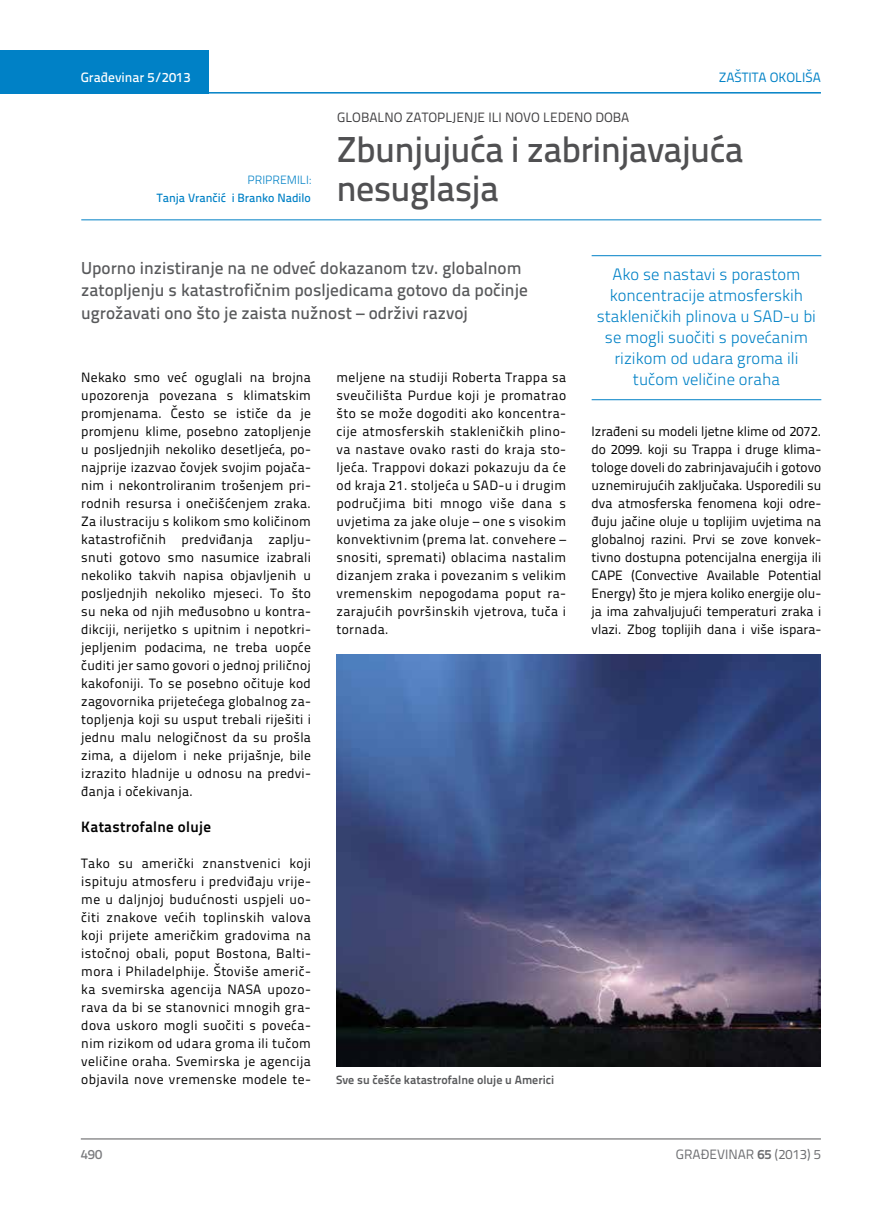
<style>
.page{position:relative;width:872px;height:1212px;background:#fff}
.page>*{position:absolute;margin:0;border:0;box-sizing:border-box;transform-origin:0 0}
.t1{font:500 36px/39px "Titillium Text 22 L";letter-spacing:-.02em;color:#505052}
.t2{font:500 17.25px/22.5px "Titillium Text 22 L";color:#58595b}
.t3{font:300 16.5px/21px "Titillium Text 22 L";color:#0081c6;text-align:center}
.t4{font:700 15px "Titillium Text 22 L";letter-spacing:.02em;color:#000}
.t5{font:13.5px/18px "Titillium Text 22 L";letter-spacing:.025em;color:#000;text-align:justify}
.t6{font:13.5px "Titillium Text 22 L";color:#414042}
.t7{font:13.5px "Titillium Text 22 L";color:#6d6e71}
.t8{font:500 13.5px "Titillium Text 22 L";color:#fff}
.t9{font:13.5px "Titillium Text 22 L";color:#0081c6}
.t10{font:500 13.5px "Titillium Text 22 L";color:#797a7d}
.t11{font:700 12px "Titillium Text 22 L";color:#58595b}
.t12{font:500 12px "Titillium Text 22 L";color:#0081c6}
.t13{font:300 12px "Titillium Text 22 L";color:#0081c6}
.s1{font-weight:700}
</style>
<div class="page">
<hr style="left:81px;top:1139px;width:740px;height:1px;background:#58595b">
<div style="left:0;top:50px;width:208px;height:44px;background:#0081c6"></div>
<hr style="left:0;top:92px;width:821px;height:2px;background:#0081c6">
<hr style="left:81px;top:220px;width:740px;height:1px;background:#0081c6">
<hr style="left:591px;top:255px;width:230px;height:1px;background:#0081c6">
<hr style="left:591px;top:399px;width:230px;height:1px;background:#0081c6">
<img style="left:336px;top:655px;width:485px;height:411px">
<p class="t8" style="left:81px;top:67px;width:111px">Građevinar 5/2013</p>
<p class="t9" style="left:718px;top:68px;width:104px">ZAŠTITA OKOLIŠA</p>
<p class="t13" style="left:247px;top:171px;width:65px">PRIPREMILI:</p>
<p class="t12" style="left:157px;top:188px;width:155px">Tanja Vrančić i Branko Nadilo</p>
<p class="t6" style="left:337px;top:107px;width:294px">GLOBALNO ZATOPLJENJE ILI NOVO LEDENO DOBA</p>
<h1 class="t1" style="left:336px;top:128px;width:408px">Zbunjujuća i zabrinjavajuća nesuglasja</h1>
<p class="t2" style="left:81px;top:255px;width:448px">Uporno inzistiranje na ne odveć dokazanom tzv. globalnom zatopljenju s katastrofičnim posljedicama gotovo da počinje ugrožavati ono što je zaista nužnost – održivi razvoj</p>
<p class="t5" style="left:81px;top:367px;width:231px">Nekako smo već oguglali na brojna upozorenja povezana s klimatskim promjenama. Često se ističe da je promjenu klime, posebno zatopljenje u posljednjih nekoliko desetljeća, po&shy;najprije izazvao čovjek svojim pojača&shy;nim i nekontroliranim trošenjem pri&shy;rodnih resursa i onečišćenjem zraka.<br>Za ilustraciju s kolikom smo količinom katastrofičnih predviđanja zaplju&shy;snuti gotovo smo nasumice izabrali nekoliko takvih napisa objavljenih u posljednjih nekoliko mjeseci. To što su neka od njih međusobno u kontra&shy;dikciji, nerijetko s upitnim i nepotkri&shy;jepljenim podacima, ne treba uopće čuditi jer samo govori o jednoj priličnoj kakofoniji. To se posebno očituje kod zagovornika prijetećega globalnog za&shy;topljenja koji su usput trebali riješiti i jednu malu nelogičnost da su prošla zima, a dijelom i neke prijašnje, bile izrazito hladnije u odnosu na predvi&shy;đanja i očekivanja.</p>
<p class="t4" style="left:81px;top:815px;width:131px">Katastrofalne oluje</p>
<p class="t5" style="left:81px;top:854px;width:231px">Tako su američki znanstvenici koji ispituju atmosferu i predviđaju vrije&shy;me u daljnjoj budućnosti uspjeli uo&shy;čiti znakove većih toplinskih valova koji prijete američkim gradovima na istočnoj obali, poput Bostona, Balti&shy;mora i Philadelphije. Štoviše američ&shy;ka svemirska agencija NASA upozo&shy;rava da bi se stanovnici mnogih gra&shy;dova uskoro mogli suočiti s poveća&shy;nim rizikom od udara groma ili tučom veličine oraha. Svemirska je agencija objavila nove vremenske modele te-</p>
<p class="t5" style="left:336px;top:367px;width:231px">meljene na studiji Roberta Trappa sa sveučilišta Purdue koji je promatrao što se može dogoditi ako koncentra&shy;cije atmosferskih stakleničkih plino&shy;va nastave ovako rasti do kraja sto&shy;ljeća. Trappovi dokazi pokazuju da će od kraja 21. stoljeća u SAD-u i drugim područjima biti mnogo više dana s uvjetima za jake oluje – one s visokim konvektivnim (prema lat. convehere – snositi, spremati) oblacima nastalim dizanjem zraka i povezanim s velikim vremenskim nepogodama poput ra&shy;zarajućih površinskih vjetrova, tuča i tornada.</p>
<p class="t11" style="left:336px;top:1071px;width:219px">Sve su češće katastrofalne oluje u Americi</p>
<p class="t3" style="left:597px;top:263px;width:221px">Ako se nastavi s porastom koncentracije atmosferskih stakleničkih plinova u SAD-u bi se mogli suočiti s povećanim rizikom od udara groma ili tučom veličine oraha</p>
<p class="t5" style="left:591px;top:421px;width:231px">Izrađeni su modeli ljetne klime od 2072. do 2099. koji su Trappa i druge klima&shy;tologe doveli do zabrinjavajućih i gotovo uznemirujućih zaključaka. Usporedili su dva atmosferska fenomena koji odre&shy;đuju jačine oluje u toplijim uvjetima na globalnoj razini. Prvi se zove konvek&shy;tivno dostupna potencijalna energija ili CAPE (Convective Available Potential Energy) što je mjera koliko energije olu&shy;ja ima zahvaljujući temperaturi zraka i vlazi. Zbog toplijih dana i više ispara-</p>
<p class="t10" style="left:81px;top:1144px;width:23px">490</p>
<p class="t7" style="left:676px;top:1144px;width:146px">GRAĐEVINAR <span class="s1">65</span> (2013) 5</p>
</div>
